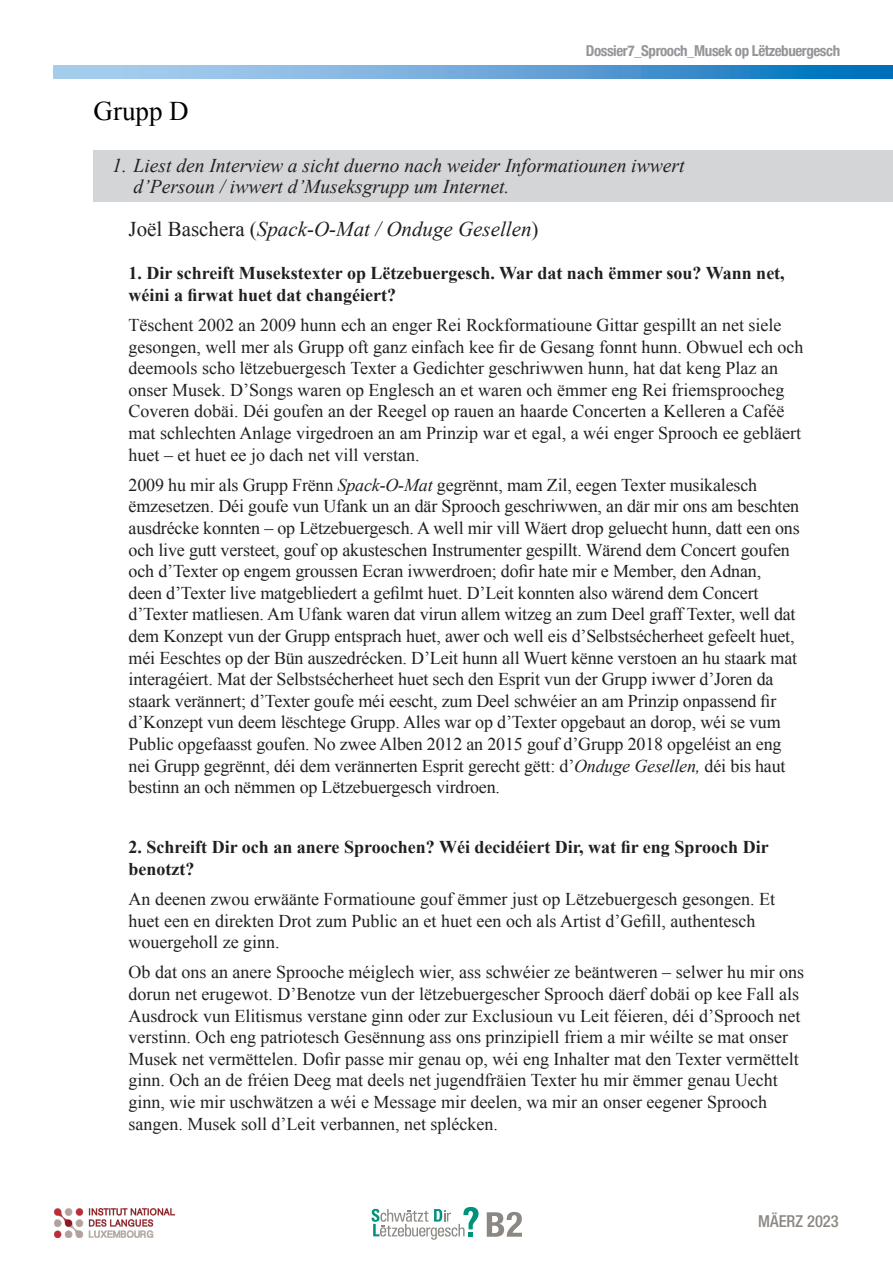
<style>
.page{position:relative;width:893px;height:1263px;background:#fff}
.page>*{position:absolute;margin:0;border:0;box-sizing:border-box;transform-origin:0 0}
.Normal_wrd_9{font:27px "Times New Roman";color:#000}
.t1{font:italic 21px "Times New Roman";color:#231f20}
.t2{font:italic 19.5px/21px "Times New Roman";color:#231f20}
.t3{font:18px/21.6px "Times New Roman";color:#231f20}
.t4{font:700 18px/21.6px "Times New Roman";color:#231f20}
.t5{font:500 condensed 16.5px "Helvetica Neue LT Std";color:#8c8782}
.t6{font:700 condensed 15px "Helvetica Neue";letter-spacing:-.03em;color:#939598}
.s1{font-style:normal}
.s2{font-style:italic}
</style>
<div class="page">
<svg style="left:371px;top:1207px;width:107px;height:33px"></svg>
<svg style="left:487px;top:1212px;width:35px;height:25px"></svg>
<img style="left:55px;top:1209px;width:119px;height:28px">
<svg style="left:54px;top:66px;width:839px;height:12px;background:#64a5d8"></svg>
<div style="left:94px;top:150px;width:799px;height:51px;background:#d4d5d7"></div>
<p class="t6" style="left:586px;top:38px;width:256px">Dossier7_Sprooch_Musek op Lëtzebuergesch</p>
<p class="Normal_wrd_9" style="left:94px;top:93px;width:97px">Grupp D</p>
<p class="t2" style="left:134px;top:155px;width:552px;text-indent:-21px">1. Liest den Interview a sicht duerno nach weider Informatiounen iwwert d’Persoun / iwwert d’Museksgrupp um Internet.</p>
<p class="t1" style="left:129px;top:215px;width:411px"><span class="s1">Joël Baschera (</span>Spack-O-Mat / Onduge Gesellen<span class="s1">)</span></p>
<p class="t4" style="left:129px;top:262px;width:658px">1. Dir schreift Musekstexter op Lëtzebuergesch. War dat nach ëmmer sou? Wann net, wéini a firwat huet dat changéiert?</p>
<p class="t3" style="left:129px;top:314px;width:676px">Tëschent 2002 an 2009 hunn ech an enger Rei Rockformatioune Gittar gespillt an net siele gesongen, well mer als Grupp oft ganz einfach kee fir de Gesang fonnt hunn. Obwuel ech och deemools scho lëtzebuergesch Texter a Gedichter geschriwwen hunn, hat dat keng Plaz an onser Musek. D’Songs waren op Englesch an et waren och ëmmer eng Rei friemsproocheg Coveren dobäi. Déi goufen an der Reegel op rauen an haarde Concerten a Kelleren a Caféë mat schlechten Anlage virgedroen an am Prinzip war et egal, a wéi enger Sprooch ee gebläert huet – et huet ee jo dach net vill verstan.</p>
<p class="t3" style="left:129px;top:474px;width:673px">2009 hu mir als Grupp Frënn <span class="s2">Spack-O-Mat</span> gegrënnt, mam Zil, eegen Texter musikalesch ëmzesetzen. Déi goufe vun Ufank un an där Sprooch geschriwwen, an där mir ons am beschten ausdrécke konnten – op Lëtzebuergesch. A well mir vill Wäert drop geluecht hunn, datt een ons och live gutt versteet, gouf op akusteschen Instrumenter gespillt. Wärend dem Concert goufen och d’Texter op engem groussen Ecran iwwerdroen; dofir hate mir e Member, den Adnan,<br>deen d’Texter live matgebliedert a gefilmt huet. D’Leit konnten also wärend dem Concert d’Texter matliesen. Am Ufank waren dat virun allem witzeg an zum Deel graff Texter, well dat dem Konzept vun der Grupp entsprach huet, awer och well eis d’Selbstsécherheet gefeelt huet, méi Eeschtes op der Bün auszedrécken. D’Leit hunn all Wuert kënne verstoen an hu staark mat interagéiert. Mat der Selbstsécherheet huet sech den Esprit vun der Grupp iwwer d’Joren da staark verännert; d’Texter goufe méi eescht, zum Deel schwéier an am Prinzip onpassend fir d’Konzept vun deem lëschtege Grupp. Alles war op d’Texter opgebaut an dorop, wéi se vum Public opgefaasst goufen. No zwee Alben 2012 an 2015 gouf d’Grupp 2018 opgeléist an eng nei Grupp gegrënnt, déi dem verännerten Esprit gerecht gëtt: d’<span class="s2">Onduge Gesellen,</span> déi bis haut bestinn an och nëmmen op Lëtzebuergesch virdroen.</p>
<p class="t4" style="left:129px;top:836px;width:641px">2. Schreift Dir och an anere Sproochen? Wéi decidéiert Dir, wat fir eng Sprooch Dir benotzt?</p>
<p class="t3" style="left:129px;top:888px;width:648px">An deenen zwou erwäänte Formatioune gouf ëmmer just op Lëtzebuergesch gesongen. Et huet een en direkten Drot zum Public an et huet een och als Artist d’Gefill, authentesch wouergeholl ze ginn.</p>
<p class="t3" style="left:129px;top:961px;width:677px">Ob dat ons an anere Sprooche méiglech wier, ass schwéier ze beäntweren – selwer hu mir ons dorun net erugewot. D’Benotze vun der lëtzebuergescher Sprooch däerf dobäi op kee Fall als Ausdrock vun Elitismus verstane ginn oder zur Exclusioun vu Leit féieren, déi d’Sprooch net verstinn. Och eng patriotesch Gesënnung ass ons prinzipiell friem a mir wéilte se mat onser Musek net vermëttelen. Dofir passe mir genau op, wéi eng Inhalter mat den Texter vermëttelt ginn. Och an de fréien Deeg mat deels net jugendfräien Texter hu mir ëmmer genau Uecht ginn, wie mir uschwätzen a wéi e Message mir deelen, wa mir an onser eegener Sprooch sangen. Musek soll d’Leit verbannen, net splécken.</p>
<p class="t5" style="left:758px;top:1211px;width:82px">MÄERZ 2023</p>
</div>
